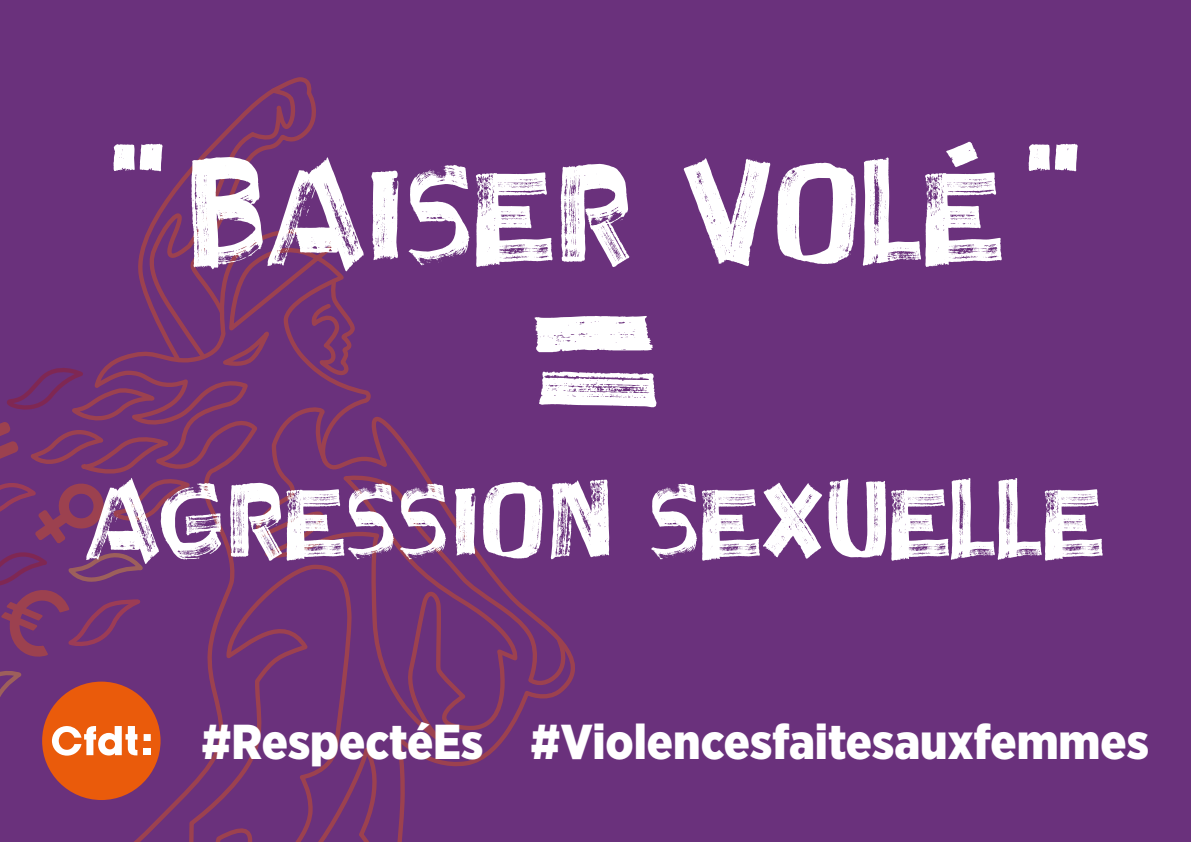
<style>
.page{position:relative;width:1191px;height:842px;background:#6a317c}
.page>*{position:absolute;margin:0;border:0;box-sizing:border-box;transform-origin:0 0}
.t1{font:90px "Decaying Felt Pen";color:#fff}
.t2{font:68px "Decaying Felt Pen";color:#fff}
.t3{font:900 49px "Gotham Narrow";color:#fff}
</style>
<div class="page">
<svg style="left:42px;top:326px;width:533px;height:516px"></svg>
<svg style="left:248px;top:402px;width:324px;height:340px"></svg>
<svg style="left:0;top:77px;width:354px;height:580px"></svg>
<svg style="left:0;top:671px;width:22px;height:26px"></svg>
<svg style="left:534px;top:316px;width:122px;height:91px"></svg>
<h1 class="t1" style="left:107px;top:178px;width:978px">" BAISER VOLÉ "</h1>
<h2 class="t2" style="left:86px;top:493px;width:1019px">AGRESSION SEXUELLE</h2>
<p class="t3" style="left:201px;top:710px;width:949px">#RespectéEs #Violencesfaitesauxfemmes</p>
</div>
